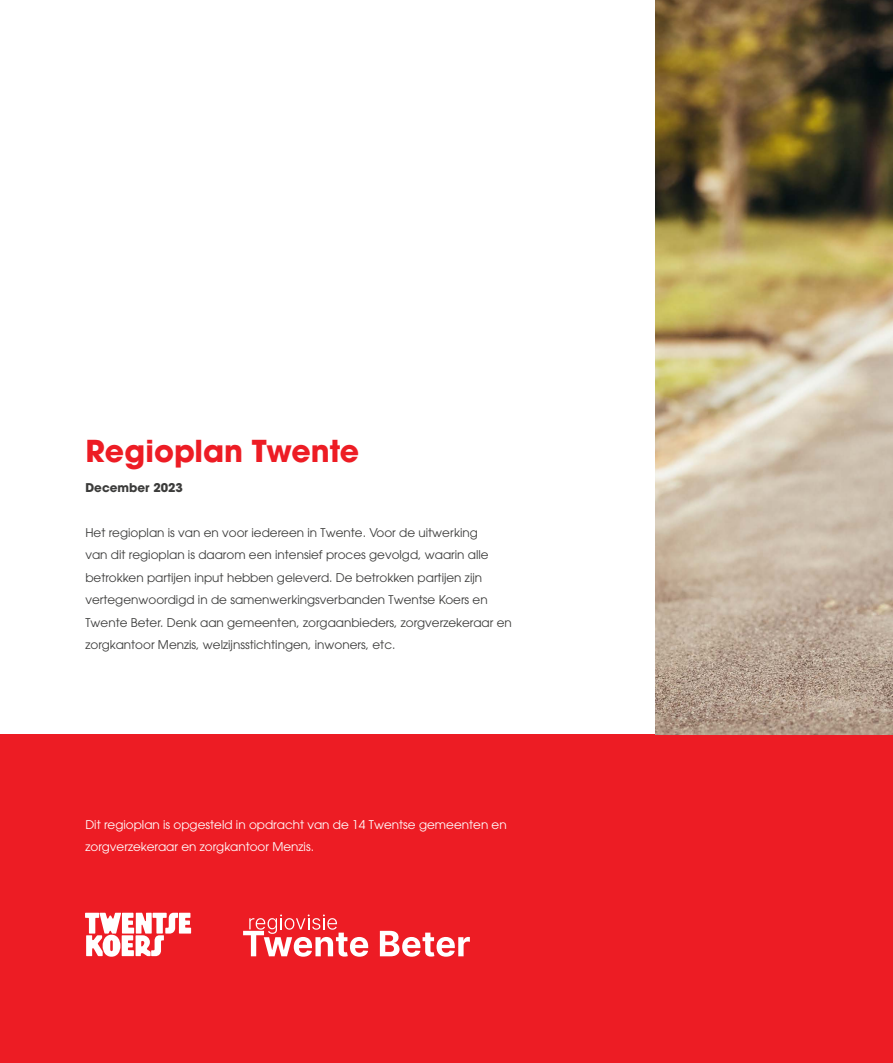
<style>
.page{position:relative;width:893px;height:1063px;background:#fff}
.page>*{position:absolute;margin:0;border:0;box-sizing:border-box;transform-origin:0 0}
.t1{font:700 30px "ITC Avant Garde Pro";color:#ed1c24}
.t2{font:12px/22.5px "ITC Avant Garde Pro";color:#3c3c3b}
.t3{font:12px/22.5px "ITC Avant Garde Pro";color:#fff}
.t4{font:700 12px "ITC Avant Garde Pro";color:#3c3c3b}
</style>
<div class="page">
<div style="left:0;top:735px;width:893px;height:328px;background:#ed1c24"></div>
<svg style="left:380px;top:931px;width:90px;height:26px"></svg>
<svg style="left:243px;top:915px;width:125px;height:42px"></svg>
<svg style="left:85px;top:913px;width:106px;height:44px"></svg>
<img style="left:656px;top:0;width:81px;height:735px">
<svg style="left:737px;top:0;width:156px;height:735px;background:#a39376"></svg>
<h1 class="t1" style="left:85px;top:431px;width:275px">Regioplan Twente</h1>
<p class="t4" style="left:85px;top:479px;width:99px">December 2023</p>
<p class="t2" style="left:85px;top:521px;width:428px">Het regioplan is van en voor iedereen in Twente. Voor de uitwerking<br>van dit regioplan is daarom een intensief proces gevolgd, waarin alle betrokken partijen input hebben geleverd. De betrokken partijen zijn vertegenwoordigd in de samenwerkingsverbanden Twentse Koers en Twente Beter. Denk aan gemeenten, zorgaanbieders, zorgverzekeraar en zorgkantoor Menzis, welzijnsstichtingen, inwoners, etc.</p>
<p class="t3" style="left:85px;top:813px;width:423px">Dit regioplan is opgesteld in opdracht van de 14 Twentse gemeenten en zorgverzekeraar en zorgkantoor Menzis.</p>
</div>
